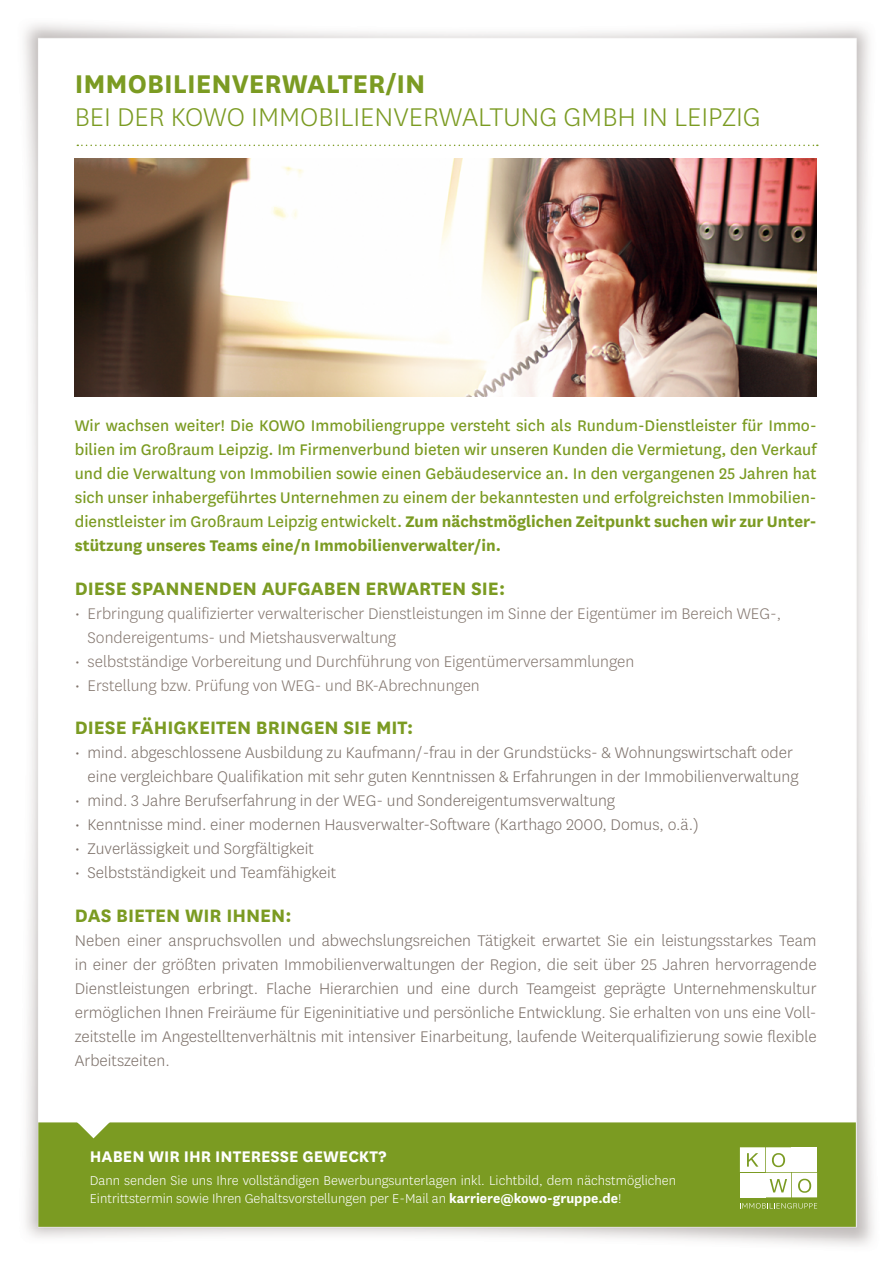
<style>
.page{position:relative;width:893px;height:1263px;background:#fff}
.page>*{position:absolute;margin:0;border:0;box-sizing:border-box;transform-origin:0 0}
.t1{font:300 30px "National";color:#7b9b22}
.t2{font:700 30px "National";color:#7b9b22}
.t3{font:700 21px "National";color:#7b9b22}
.t4{font:300 18px/24px "National";color:#7b6f68}
.t5{font:18px/24px "National";color:#7b9b22;text-align:justify}
.t6{font:300 18px/24px "National";color:#84776f}
.t7{font:700 18px "National";color:#fff}
.t8{font:300 15px/18px "National";color:#fff}
.s1{font-weight:700}
</style>
<div class="page">
<img style="left:24px;top:24px;width:850px;height:1222px">
<div style="left:38px;top:1122px;width:818px;height:105px;background:#7b9b22"></div>
<svg style="left:740px;top:1203px;width:77px;height:5px"></svg>
<svg style="left:740px;top:1147px;width:77px;height:50px"></svg>
<svg style="left:77px;top:145px;width:741px;height:1px"></svg>
<svg style="left:783px;top:69px;width:20px;height:1px"></svg>
<svg style="left:723px;top:69px;width:20px;height:1px"></svg>
<img style="left:75px;top:158px;width:742px;height:238px">
<svg style="left:74px;top:1100px;width:38px;height:38px"></svg>
<p class="t2" style="left:75px;top:62px;width:352px">IMMOBILIENVERWALTER/IN</p>
<p class="t1" style="left:75px;top:98px;width:687px">BEI DER KOWO IMMOBILIENVERWALTUNG GMBH IN LEIPZIG</p>
<p class="t5" style="left:75px;top:413px;width:743px">Wir wachsen weiter! Die KOWO Immobiliengruppe versteht sich als Rundum-Dienstleister für Immo&shy;bilien im Großraum Leipzig. Im Firmenverbund bieten wir unseren Kunden die Vermietung, den Verkauf und die Verwaltung von Immobilien sowie einen Gebäudeservice an. In den vergangenen 25 Jahren hat sich unser inhabergeführtes Unternehmen zu einem der bekanntesten und erfolgreichsten Immobilien&shy;dienstleister im Großraum Leipzig entwickelt. <span class="s1">Zum nächstmöglichen Zeitpunkt suchen wir zur Unter&shy;stützung unseres Teams eine/n Immobilienverwalter/in.</span></p>
<p class="t3" style="left:75px;top:573px;width:432px">DIESE SPANNENDEN AUFGABEN ERWARTEN SIE:</p>
<p class="t6" style="left:88px;top:601px;width:695px;text-indent:-13px">• Erbringung qualifizierter verwalterischer Dienstleistungen im Sinne der Eigentümer im Bereich WEG-,<br>Sondereigentums- und Mietshausverwaltung</p>
<p class="t6" style="left:75px;top:649px;width:561px">• selbstständige Vorbereitung und Durchführung von Eigentümerversammlungen</p>
<p class="t6" style="left:75px;top:673px;width:406px">• Erstellung bzw. Prüfung von WEG- und BK-Abrechnungen</p>
<p class="t3" style="left:75px;top:713px;width:340px">DIESE FÄHIGKEITEN BRINGEN SIE MIT:</p>
<p class="t4" style="left:88px;top:740px;width:713px;text-indent:-13px">• mind. abgeschlossene Ausbildung zu Kaufmann/-frau in der Grundstücks- &amp; Wohnungswirtschaft oder eine vergleichbare Qualifikation mit sehr guten Kenntnissen &amp; Erfahrungen in der Immobilienverwaltung</p>
<p class="t4" style="left:75px;top:788px;width:542px">• mind. 3 Jahre Berufserfahrung in der WEG- und Sondereigentumsverwaltung</p>
<p class="t4" style="left:75px;top:812px;width:626px">• Kenntnisse mind. einer modernen Hausverwalter-Software (Karthago 2000, Domus, o.ä.)</p>
<p class="t4" style="left:75px;top:836px;width:241px">• Zuverlässigkeit und Sorgfältigkeit</p>
<p class="t4" style="left:75px;top:860px;width:263px">• Selbstständigkeit und Teamfähigkeit</p>
<p class="t3" style="left:75px;top:900px;width:218px">DAS BIETEN WIR IHNEN:</p>
<p class="t4" style="left:75px;top:928px;width:743px;text-align:justify">Neben einer anspruchsvollen und abwechslungsreichen Tätigkeit erwartet Sie ein leistungsstarkes Team in einer der größten privaten Immobilienverwaltungen der Region, die seit über 25 Jahren hervorragende Dienstleistungen erbringt. Flache Hierarchien und eine durch Teamgeist geprägte Unternehmenskultur ermöglichen Ihnen Freiräume für Eigeninitiative und persönliche Entwicklung. Sie erhalten von uns eine Voll&shy;zeitstelle im Angestelltenverhältnis mit intensiver Einarbeitung, laufende Weiterqualifizierung sowie flexible Arbeitszeiten.</p>
<p class="t7" style="left:90px;top:1144px;width:298px">HABEN WIR IHR INTERESSE GEWECKT?</p>
<p class="t8" style="left:90px;top:1171px;width:588px">Dann senden Sie uns Ihre vollständigen Bewerbungsunterlagen inkl. Lichtbild, dem nächstmöglichen<br>Eintrittstermin sowie Ihren Gehaltsvorstellungen per E-Mail an <span class="s1">karriere@kowo-gruppe.de</span>!</p>
</div>
